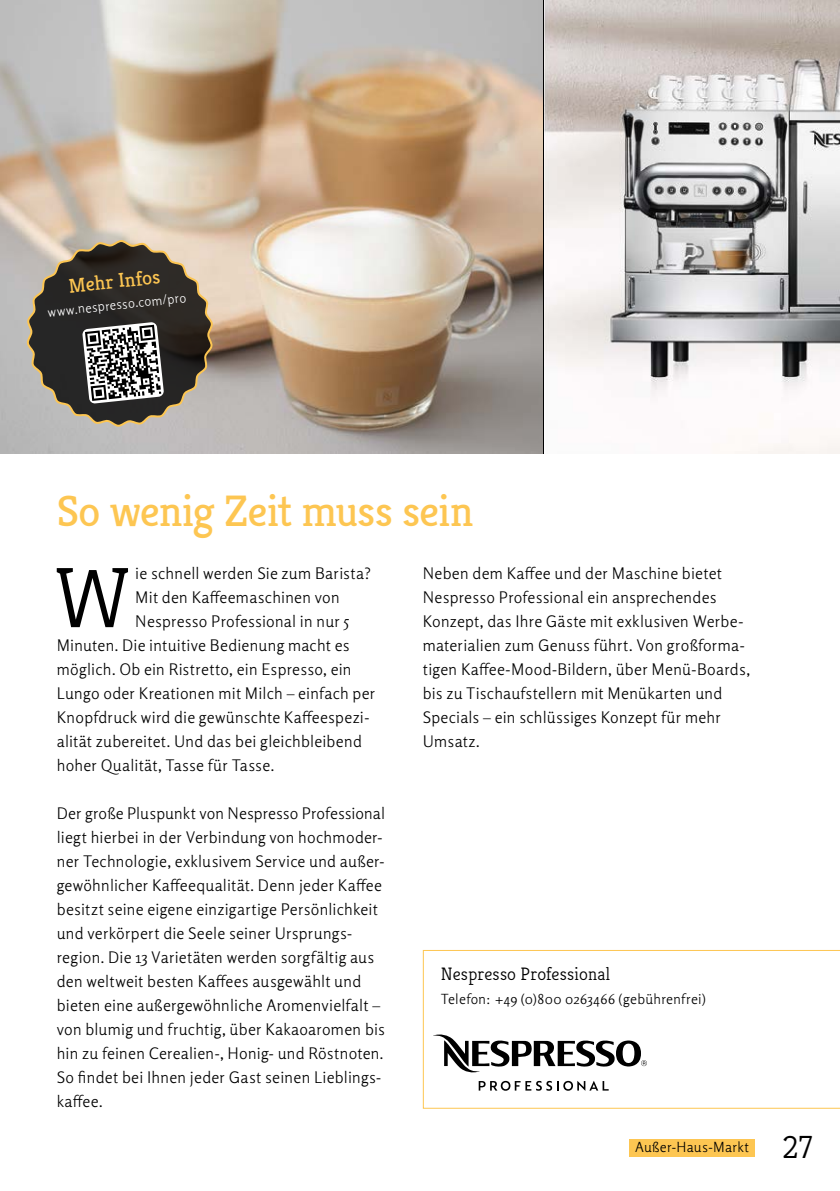
<style>
.page{position:relative;width:840px;height:1191px;background:#fff}
.page>*{position:absolute;margin:0;border:0;box-sizing:border-box;transform-origin:0 0}
.t1{font:300 85.4px "Kreon";color:#000}
.t2{font:44px "Kreon";letter-spacing:-.015em;color:#fdc652}
.t3{font:300 32px "Kreon";color:#000}
.t4{font:20px "Kreon";color:#fdc652}
.t5{font:300 18px "Kreon";letter-spacing:.01em;color:#000}
.t6{font:300 16px/24px "Rosario";letter-spacing:.015em;color:#000}
.t7{font:300 14px "Rosario";letter-spacing:.02em;color:#000}
.t8{font:300 13px "Rosario";color:#fff}
</style>
<div class="page">
<div style="left:629px;top:1139px;width:125px;height:17px;background:#fdc652"></div>
<img style="left:0;top:0;width:541px;height:454px">
<img style="left:544px;top:0;width:295px;height:454px">
<svg style="left:422px;top:950px;width:417px;height:158px"></svg>
<svg style="left:433px;top:1034px;width:213px;height:39px"></svg>
<svg style="left:478px;top:1080px;width:130px;height:10px"></svg>
<svg style="left:25px;top:239px;width:189px;height:189px"></svg>
<p class="t4" style="left:67px;top:274px;width:93px;rotate:-6deg">Mehr Infos</p>
<p class="t8" style="left:47px;top:302px;width:141px;rotate:-6deg">www.nespresso.com/pro</p>
<h2 class="t2" style="left:57px;top:484px;width:418px">So wenig Zeit muss sein</h2>
<h1 class="t1" style="left:56px;top:550px;width:75px">W</h1>
<p class="t6" style="left:135px;top:560px;width:237px">ie schnell werden Sie zum Barista?</p>
<p class="t6" style="left:135px;top:584px;width:206px">Mit den Kaffeemaschinen von</p>
<p class="t6" style="left:135px;top:608px;width:215px">Nespresso Professional in nur 5</p>
<p class="t6" style="left:57px;top:632px;width:294px">Minuten. Die intuitive Bedienung macht es</p>
<p class="t6" style="left:57px;top:656px;width:296px">möglich. Ob ein Ristretto, ein Espresso, ein</p>
<p class="t6" style="left:57px;top:680px;width:320px">Lungo oder Kreationen mit Milch – einfach per</p>
<p class="t6" style="left:57px;top:704px;width:314px">Knopfdruck wird die gewünschte Kaffeespezi-</p>
<p class="t6" style="left:57px;top:728px;width:306px">alität zubereitet. Und das bei gleichbleibend</p>
<p class="t6" style="left:57px;top:752px;width:219px">hoher Qualität, Tasse für Tasse.</p>
<p class="t6" style="left:57px;top:800px;width:329px">Der große Pluspunkt von Nespresso Professional liegt hierbei in der Verbindung von hochmoder&shy;ner Technologie, exklusivem Service und außer&shy;gewöhnlicher Kaffeequalität. Denn jeder Kaffee besitzt seine eigene einzigartige Persönlichkeit und verkörpert die Seele seiner Ursprungs&shy;region. Die 13 Varietäten werden sorgfältig aus den weltweit besten Kaffees ausgewählt und bieten eine außergewöhnliche Aromenvielfalt – von blumig und fruchtig, über Kakaoaromen bis hin zu feinen Cerealien-, Honig- und Röstnoten.<br>So findet bei Ihnen jeder Gast seinen Lieblings&shy;kaffee.</p>
<p class="t6" style="left:422px;top:560px;width:328px">Neben dem Kaffee und der Maschine bietet Nespresso Professional ein ansprechendes Konzept, das Ihre Gäste mit exklusiven Werbe&shy;materialien zum Genuss führt. Von großforma&shy;tigen Kaffee-Mood-Bildern, über Menü-Boards, bis zu Tischaufstellern mit Menükarten und Specials – ein schlüssiges Konzept für mehr Umsatz.</p>
<p class="t5" style="left:440px;top:963px;width:171px">Nespresso Professional</p>
<p class="t7" style="left:440px;top:987px;width:267px">Telefon: +49 (0)800 0263466 (gebührenfrei)</p>
<p class="t7" style="left:634px;top:1136px;width:116px">Außer-Haus-Markt</p>
<h3 class="t3" style="left:782px;top:1129px;width:31px">27</h3>
</div>
